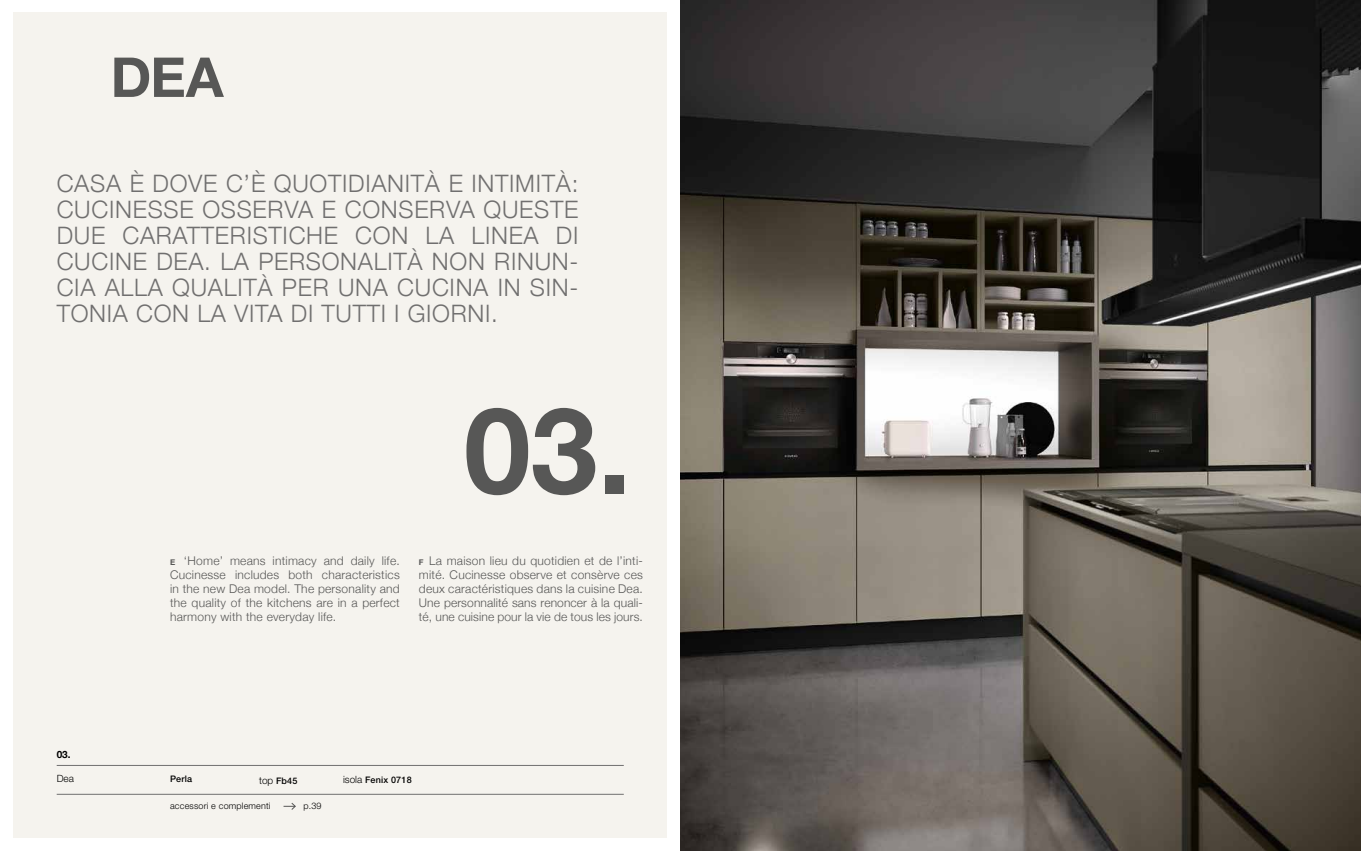
<style>
.page{position:relative;width:1361px;height:851px;background:#fff}
.page>*{position:absolute;margin:0;border:0;box-sizing:border-box;transform-origin:0 0}
.t1{font:700 120px "Helvetica Neue";color:#575756}
.t2{font:700 55px "Helvetica Neue";color:#575756}
.t3{font:300 24px/26px "Helvetica Neue";letter-spacing:.03em;color:#706f6f;text-align:justify}
.t4{font:300 12px/14px "Helvetica Neue";letter-spacing:.01em;color:#575756;text-align:justify}
.t5{font:700 10px "Helvetica Neue";color:#000}
.t6{font:300 10px "Helvetica Neue LT Std";color:#000}
.t7{font:500 9px "Helvetica Neue LT Std";letter-spacing:.02em;color:#000}
.t8{font:300 9px "Helvetica Neue LT Std";letter-spacing:.02em;color:#000}
.s1{font-weight:700;font-size:8px}
.s2{font-weight:300;font-size:10px}
</style>
<div class="page">
<img style="left:680px;top:0;width:681px;height:850px">
<div style="left:13px;top:13px;width:653px;height:825px;background:#f5f3ee"></div>
<hr style="left:57px;top:793px;width:567px;height:1px;background:#706f6f">
<hr style="left:57px;top:765px;width:567px;height:1px;background:#706f6f">
<svg style="left:283px;top:803px;width:13px;height:7px"></svg>
<h2 class="t2" style="left:111px;top:34px;width:114px">DEA</h2>
<h3 class="t3" style="left:57px;top:169px;width:523px">CASA È DOVE C’È QUOTIDIANITÀ E INTIMITÀ:<br>CUCINESSE OSSERVA E CONSERVA QUESTE DUE CARATTERISTICHE CON LA LINEA DI CUCINE DEA. LA PERSONALITÀ NON RINUN-CIA ALLA QUALITÀ PER UNA CUCINA IN SIN-TONIA CON LA VITA DI TUTTI I GIORNI.</h3>
<p class="t5" style="left:57px;top:746px;width:15px">03.</p>
<p class="t6" style="left:57px;top:772px;width:19px">Dea</p>
<h1 class="t1" style="left:464px;top:356px;width:168px">03.</h1>
<p class="t4" style="left:170px;top:552px;width:231px"><span class="s1">E</span> ‘Home’ means intimacy and daily life.<br>Cucinesse includes both characteristics in the new Dea model. The personality and the quality of the kitchens are in a perfect harmony with the everyday life.</p>
<p class="t4" style="left:419px;top:552px;width:225px"><span class="s1">F</span> La maison lieu du quotidien et de l’inti&shy;mité. Cucinesse observe et consèrve ces deux caractéristiques dans la cuisine Dea.<br>Une personnalité sans renoncer à la quali&shy;té, une cuisine pour la vie de tous les jours.</p>
<p class="t7" style="left:170px;top:773px;width:24px">Perla</p>
<p class="t7" style="left:259px;top:775px;width:40px"><span class="s2">top</span> Fb45</p>
<p class="t7" style="left:343px;top:774px;width:70px"><span class="s2">isola</span> Fenix 0718</p>
<p class="t8" style="left:170px;top:800px;width:102px">accessori e complementi</p>
<p class="t8" style="left:303px;top:800px;width:20px">p.39</p>
</div>
